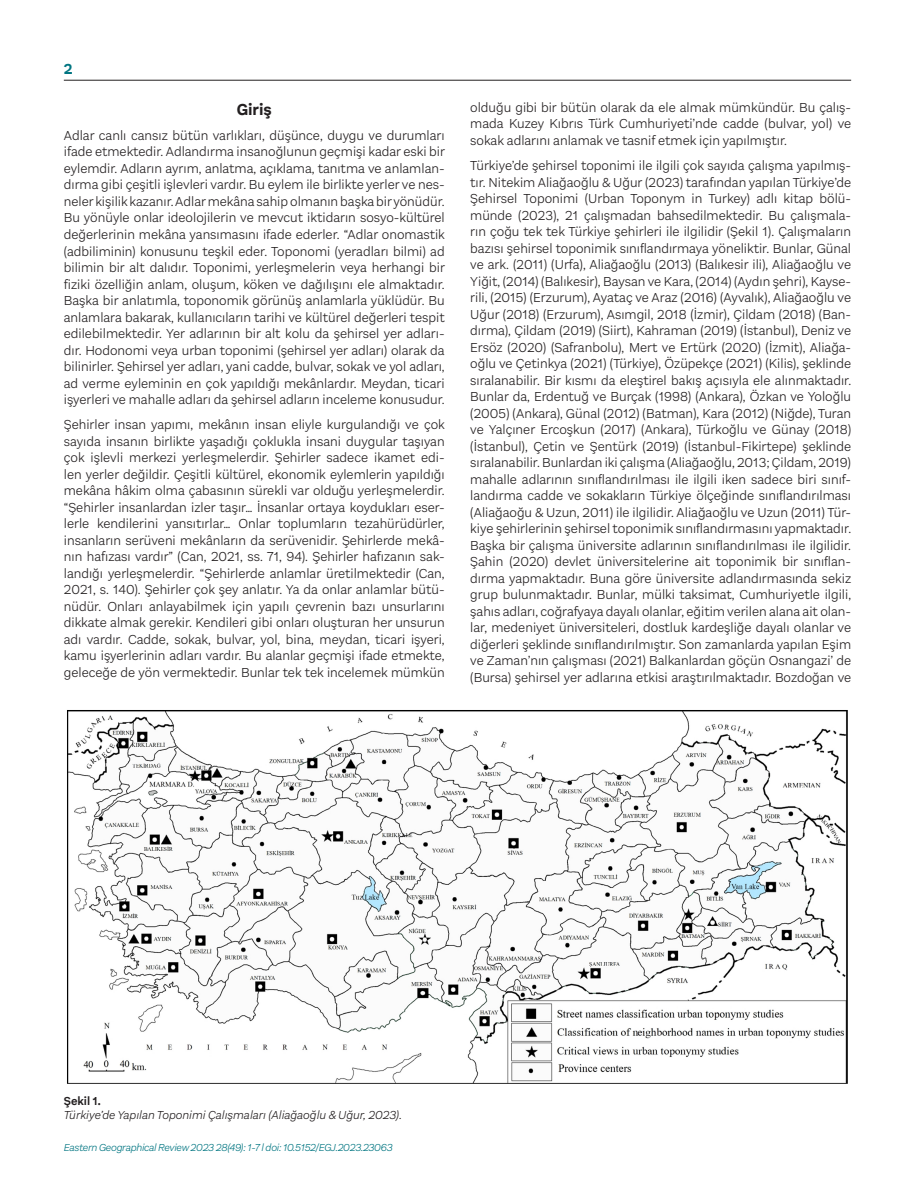
<style>
.page{position:relative;width:915px;height:1191px;background:#fff}
.page>*{position:absolute;margin:0;border:0;box-sizing:border-box;transform-origin:0 0}
.t1{font:700 16.5px "Aestetico";color:#231f20}
.t2{font:700 15px "Aestetico";color:#007581}
.t3{font:300 13.5px/16.5px "Aestetico";color:#231f20;text-align:justify}
.t4{font:italic 300 12px "Aestetico";color:#231f20}
.t5{font:600 12px "Aestetico";color:#231f20}
.t6{font:italic 300 10.5px "Aestetico";letter-spacing:-.025em;color:#007581}
</style>
<div class="page">
<hr style="left:64px;top:80px;width:786px;height:1px;background:#231f20">
<img style="left:67px;top:710px;width:780px;height:374px">
<p class="t2" style="left:64px;top:60px;width:10px">2</p>
<p class="t1" style="left:237px;top:100px;width:37px">Giriş</p>
<p class="t3" style="left:64px;top:127px;width:382px">Adlar canlı cansız bütün varlıkları, düşünce, duygu ve durumları ifade etmektedir. Adlandırma insanoğlunun geçmişi kadar eski bir eylemdir. Adların ayrım, anlatma, açıklama, tanıtma ve anlamlan&shy;dırma gibi çeşitli işlevleri vardır. Bu eylem ile birlikte yerler ve nes&shy;neler kişilik kazanır. Adlar mekâna sahip olmanın başka bir yönüdür.<br>Bu yönüyle onlar ideolojilerin ve mevcut iktidarın sosyo-kültürel değerlerinin mekâna yansımasını ifade ederler. “Adlar onomastik (adbiliminin) konusunu teşkil eder. Toponomi (yeradları bilmi) ad bilimin bir alt dalıdır. Toponimi, yerleşmelerin veya herhangi bir fiziki özelliğin anlam, oluşum, köken ve dağılışını ele almaktadır.<br>Başka bir anlatımla, toponomik görünüş anlamlarla yüklüdür. Bu anlamlara bakarak, kullanıcıların tarihi ve kültürel değerleri tespit edilebilmektedir. Yer adlarının bir alt kolu da şehirsel yer adları&shy;dır. Hodonomi veya urban toponimi (şehirsel yer adları) olarak da bilinirler. Şehirsel yer adları, yani cadde, bulvar, sokak ve yol adları, ad verme eyleminin en çok yapıldığı mekânlardır. Meydan, ticari işyerleri ve mahalle adları da şehirsel adların inceleme konusudur.</p>
<p class="t3" style="left:64px;top:416px;width:382px">Şehirler insan yapımı, mekânın insan eliyle kurgulandığı ve çok sayıda insanın birlikte yaşadığı çoklukla insani duygular taşıyan çok işlevli merkezi yerleşmelerdir. Şehirler sadece ikamet edi&shy;len yerler değildir. Çeşitli kültürel, ekonomik eylemlerin yapıldığı mekâna hâkim olma çabasının sürekli var olduğu yerleşmelerdir. “Şehirler insanlardan izler taşır… İnsanlar ortaya koydukları eser&shy;lerle kendilerini yansıtırlar… Onlar toplumların tezahürüdürler, insanların serüveni mekânların da serüvenidir. Şehirlerde mekâ&shy;nın hafızası vardır” (Can, 2021, ss. 71, 94). Şehirler hafızanın sak&shy;landığı yerleşmelerdir. “Şehirlerde anlamlar üretilmektedir (Can, 2021, s. 140). Şehirler çok şey anlatır. Ya da onlar anlamlar bütü&shy;nüdür. Onları anlayabilmek için yapılı çevrenin bazı unsurlarını dikkate almak gerekir. Kendileri gibi onları oluşturan her unsurun adı vardır. Cadde, sokak, bulvar, yol, bina, meydan, ticari işyeri, kamu işyerlerinin adları vardır. Bu alanlar geçmişi ifade etmekte, geleceğe de yön vermektedir. Bunlar tek tek incelemek mümkün</p>
<p class="t3" style="left:470px;top:99px;width:382px">olduğu gibi bir bütün olarak da ele almak mümkündür. Bu çalış&shy;mada Kuzey Kıbrıs Türk Cumhuriyeti’nde cadde (bulvar, yol) ve sokak adlarını anlamak ve tasnif etmek için yapılmıştır.</p>
<p class="t3" style="left:470px;top:157px;width:382px">Türkiye’de şehirsel toponimi ile ilgili çok sayıda çalışma yapılmış&shy;tır. Nitekim Aliağaoğlu &amp; Uğur (2023) tarafından yapılan Türkiye’de Şehirsel Toponimi (Urban Toponym in Turkey) adlı kitap bölü&shy;münde (2023), 21 çalışmadan bahsedilmektedir. Bu çalışmala&shy;rın çoğu tek tek Türkiye şehirleri ile ilgilidir (Şekil 1). Çalışmaların bazısı şehirsel toponimik sınıflandırmaya yöneliktir. Bunlar, Günal ve ark. (2011) (Urfa), Aliağaoğlu (2013) (Balıkesir ili), Aliağaoğlu ve Yiğit, (2014) (Balıkesir), Baysan ve Kara, (2014) (Aydın şehri), Kayse&shy;rili, (2015) (Erzurum), Ayataç ve Araz (2016) (Ayvalık), Aliağaoğlu ve Uğur (2018) (Erzurum), Asımgil, 2018 (İzmir), Çildam (2018) (Ban&shy;dırma), Çildam (2019) (Siirt), Kahraman (2019) (İstanbul), Deniz ve Ersöz (2020) (Safranbolu), Mert ve Ertürk (2020) (İzmit), Aliağa&shy;oğlu ve Çetinkya (2021) (Türkiye), Özüpekçe (2021) (Kilis), şeklinde sıralanabilir. Bir kısmı da eleştirel bakış açısıyla ele alınmaktadır.<br>Bunlar da, Erdentuğ ve Burçak (1998) (Ankara), Özkan ve Yoloğlu (2005) (Ankara), Günal (2012) (Batman), Kara (2012) (Niğde), Turan ve Yalçıner Ercoşkun (2017) (Ankara), Türkoğlu ve Günay (2018) (İstanbul), Çetin ve Şentürk (2019) (İstanbul-Fikirtepe) şeklinde sıralanabilir. Bunlardan iki çalışma (Aliağaoğlu, 2013; Çildam, 2019) mahalle adlarının sınıflandırılması ile ilgili iken sadece biri sınıf&shy;landırma cadde ve sokakların Türkiye ölçeğinde sınıflandırılması (Aliağaoğu &amp; Uzun, 2011) ile ilgilidir. Aliağaoğlu ve Uzun (2011) Tür&shy;kiye şehirlerinin şehirsel toponimik sınıflandırmasını yapmaktadır.<br>Başka bir çalışma üniversite adlarının sınıflandırılması ile ilgilidir.<br>Şahin (2020) devlet üniversitelerine ait toponimik bir sınıflan&shy;dırma yapmaktadır. Buna göre üniversite adlandırmasında sekiz grup bulunmaktadır. Bunlar, mülki taksimat, Cumhuriyetle ilgili, şahıs adları, coğrafyaya dayalı olanlar, eğitim verilen alana ait olan&shy;lar, medeniyet üniversiteleri, dostluk kardeşliğe dayalı olanlar ve diğerleri şeklinde sınıflandırılmıştır. Son zamanlarda yapılan Eşim ve Zaman’nın çalışması (2021) Balkanlardan göçün Osnangazi’ de (Bursa) şehirsel yer adlarına etkisi araştırılmaktadır. Bozdoğan ve</p>
<p class="t5" style="left:64px;top:1094px;width:38px">Şekil 1.</p>
<p class="t4" style="left:64px;top:1108px;width:339px">Türkiye’de Yapılan Toponimi Çalışmaları (Aliağaoğlu &amp; Uğur, 2023).</p>
<p class="t6" style="left:64px;top:1141px;width:330px">Eastern Geographical Review 2023 28(49): 1-7 l doi: 10.5152/EGJ.2023.23063</p>
</div>
